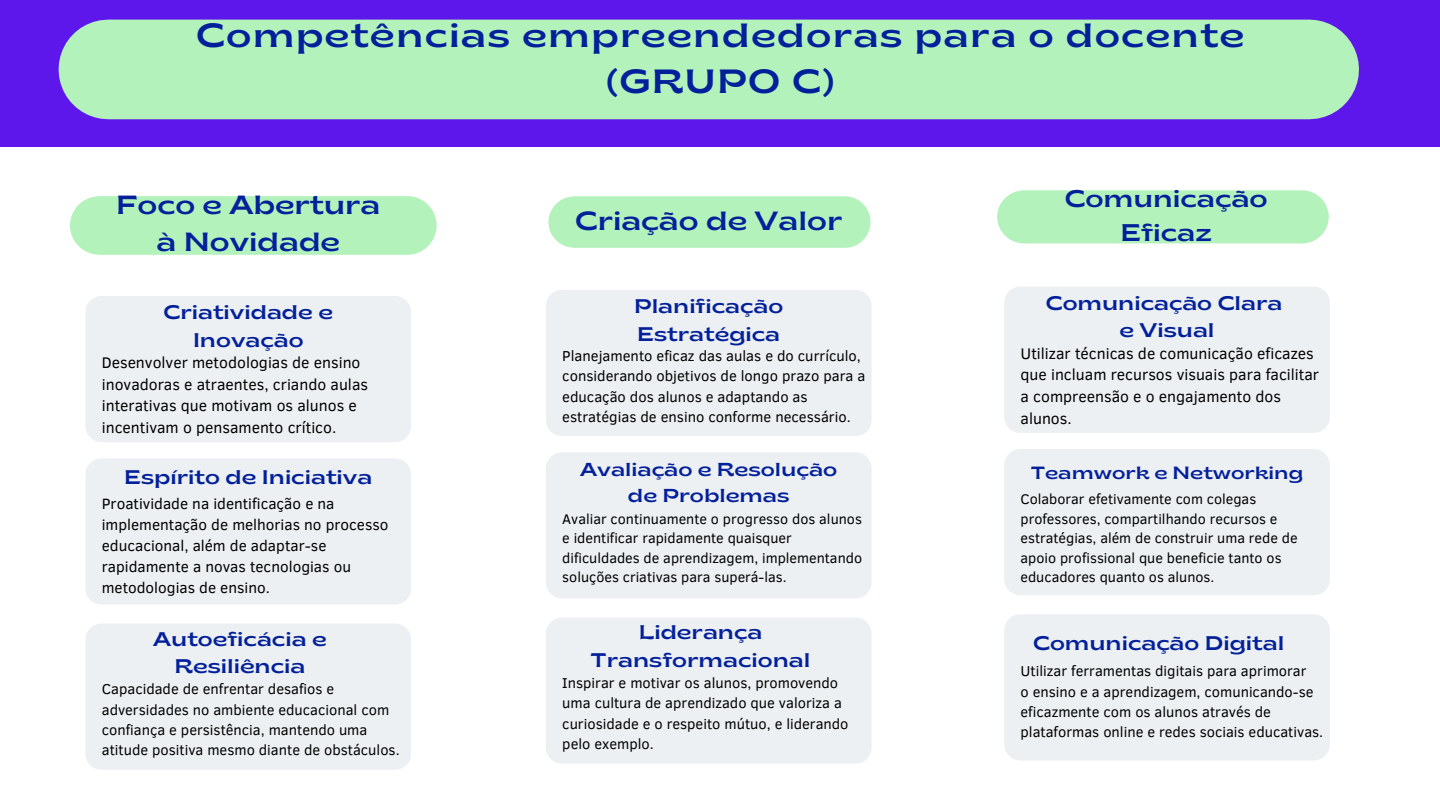
<style>
.page{position:relative;width:1440px;height:810px;background:#fff}
.page>*{position:absolute;margin:0;border:0;box-sizing:border-box;transform-origin:0 0}
.t1{font:semi-expanded 33.6px/46.5px "Brice";letter-spacing:.04em;color:#03209b;text-align:center}
.t2{font:semi-expanded 26.3px/36.5px "Brice";color:#03209b;text-align:center}
.t3{font:semi-expanded 24.1px/33.4px "Brice";color:#03209b;text-align:center}
.t4{font:semi-expanded 19.7px/27.6px "Brice";color:#03209b;text-align:center}
.t5{font:semi-expanded 18.7px/25.5px "Brice";color:#03209b;text-align:center}
.t6{font:semi-expanded 17.7px "Brice";color:#03209b}
.t7{font:15.8px/21.7px "Clear Sans";color:#000}
.t8{font:15.3px/21px "Clear Sans";color:#000}
.t9{font:14.8px/20.2px "Clear Sans";color:#000}
.t10{font:14.6px/20.2px "Clear Sans";color:#000}
.t11{font:14.3px/19.5px "Clear Sans";color:#000}
</style>
<div class="page">
<div style="left:70px;top:196px;width:367px;height:59px;background:#b4f2bc"></div>
<img style="left:548px;top:196px;width:323px;height:52px">
<img style="left:0;top:0;width:1440px;height:147px">
<img style="left:997px;top:190px;width:332px;height:54px">
<h1 class="t1" style="left:196px;top:15px;width:1050px">Competências empreendedoras para o docente (GRUPO C)</h1>
<h2 class="t2" style="left:116px;top:190px;width:266px">Foco e Abertura à Novidade</h2>
<p class="t4" style="left:164px;top:300px;width:171px">Criatividade e<br>Inovação</p>
<h2 class="t7" style="left:102px;top:351px;width:268px">Desenvolver metodologias de ensino inovadoras e atraentes, criando aulas interativas que motivam os alunos e incentivam o pensamento crítico.</h2>
<h3 class="t4" style="left:124px;top:465px;width:250px">Espírito de Iniciativa</h3>
<h2 class="t8" style="left:102px;top:493px;width:288px">Proatividade na identificação e na implementação de melhorias no processo educacional, além de adaptar-se rapidamente a novas tecnologias ou metodologias de ensino.</h2>
<p class="t4" style="left:153px;top:627px;width:175px">Autoeficácia e<br>Resiliência</p>
<h3 class="t10" style="left:102px;top:678px;width:299px">Capacidade de enfrentar desafios e adversidades no ambiente educacional com confiança e persistência, mantendo uma atitude positiva mesmo diante de obstáculos.</h3>
<p class="t2" style="left:575px;top:206px;width:269px">Criação de Valor</p>
<h3 class="t4" style="left:634px;top:294px;width:151px;text-align:left">Planificação<br>Estratégica</h3>
<h3 class="t9" style="left:562px;top:345px;width:305px">Planejamento eficaz das aulas e do currículo, considerando objetivos de longo prazo para a educação dos alunos e adaptando as estratégias de ensino conforme necessário.</h3>
<p class="t5" style="left:580px;top:459px;width:259px">Avaliação e Resolução de Problemas</p>
<p class="t11" style="left:562px;top:508px;width:301px">Avaliar continuamente o progresso dos alunos e identificar rapidamente quaisquer dificuldades de aprendizagem, implementando soluções criativas para superá-las.</p>
<p class="t4" style="left:591px;top:621px;width:221px">Liderança<br>Transformacional</p>
<h3 class="t10" style="left:562px;top:672px;width:277px">Inspirar e motivar os alunos, promovendo</h3>
<p class="t10" style="left:562px;top:693px;width:288px">uma cultura de aprendizado que valoriza a curiosidade e o respeito mútuo, e liderando pelo exemplo.</p>
<h3 class="t3" style="left:1065px;top:184px;width:205px">Comunicação<br>Eficaz</h3>
<h3 class="t4" style="left:1046px;top:291px;width:238px">Comunicação Clara e Visual</h3>
<h3 class="t7" style="left:1021px;top:341px;width:300px">Utilizar técnicas de comunicação eficazes que incluam recursos visuais para facilitar a compreensão e o engajamento dos alunos.</h3>
<p class="t6" style="left:1031px;top:465px;width:274px">Teamwork e Networking</p>
<p class="t11" style="left:1021px;top:489px;width:279px">Colaborar efetivamente com colegas professores, compartilhando recursos e estratégias, além de construir uma rede de apoio profissional que beneficie tanto os educadores quanto os alunos.</p>
<p class="t4" style="left:1033px;top:631px;width:253px">Comunicação Digital</p>
<h4 class="t10" style="left:1021px;top:660px;width:288px">Utilizar ferramentas digitais para aprimorar</h4>
<p class="t10" style="left:1021px;top:681px;width:304px">o ensino e a aprendizagem, comunicando-se eficazmente com os alunos através de plataformas online e redes sociais educativas.</p>
</div>
